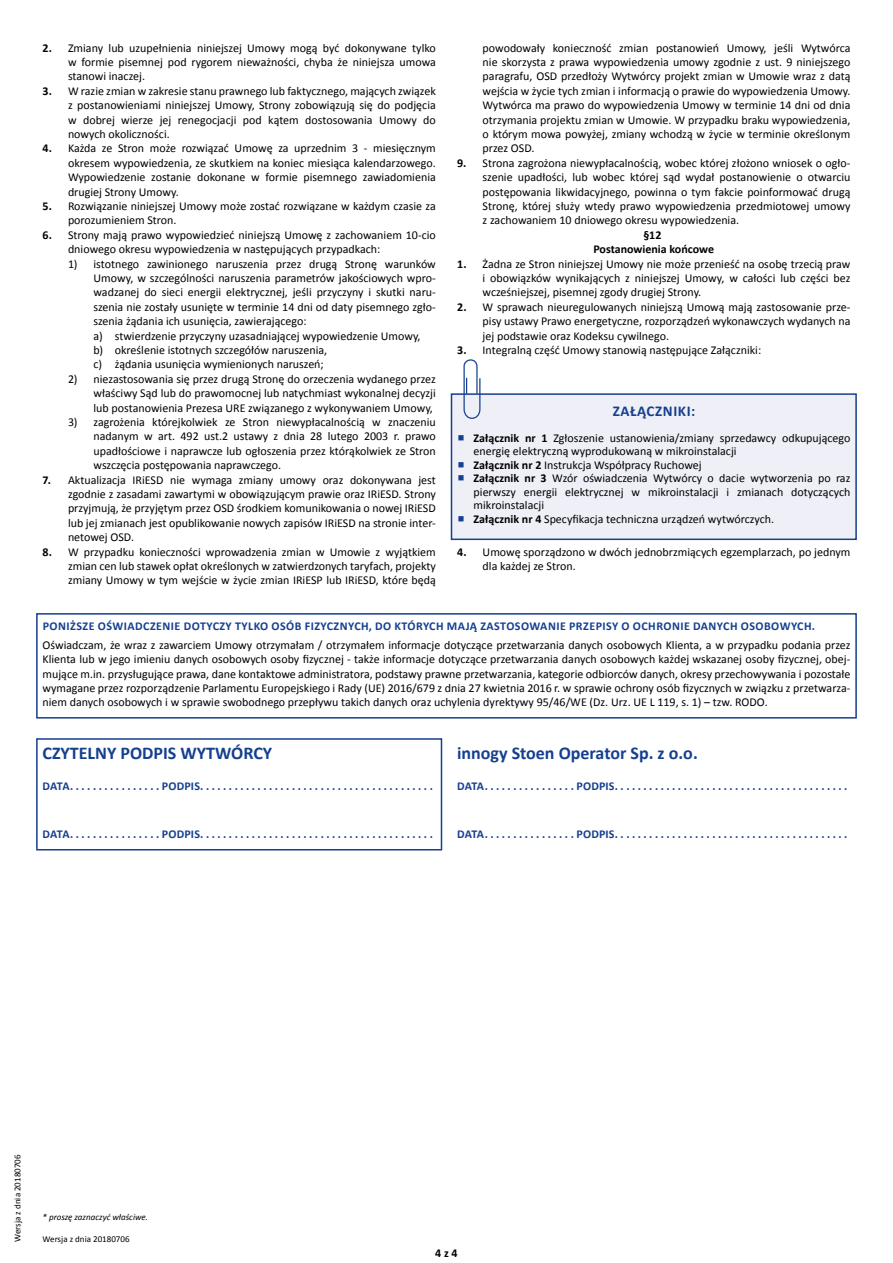
<style>
.page{position:relative;width:893px;height:1263px;background:#fff}
.page>*{position:absolute;margin:0;border:0;box-sizing:border-box;transform-origin:0 0}
.t1{font:700 18px "Calibri";color:#153f8f}
.t2{font:700 15px "Calibri";letter-spacing:.04em;color:#153f8f}
.t3{font:12px/14.4px "Calibri";color:#000;text-align:justify}
.t4{font:700 12px "Calibri";letter-spacing:.01em;color:#153f8f}
.t5{font:700 12px "Calibri";letter-spacing:.04em;color:#153f8f}
.normalny{font:700 12px "Calibri";color:#000}
.t6{font:9px "Calibri";color:#000}
.normalny-2{font:italic 9px "Calibri";color:#000}
.s1{font-weight:700}
.s2{font-size:22.5px;color:#153f8f}
</style>
<div class="page">
<div style="left:36px;top:738px;width:406px;height:112px;border:2px solid #153f8f"></div>
<div style="left:451px;top:393px;width:406px;height:147px;background:#efeff8;border:2px solid #153f8f"></div>
<svg style="left:463px;top:359px;width:18px;height:60px"></svg>
<div style="left:36px;top:613px;width:821px;height:105px;border:2px solid #153f8f"></div>
<p class="t3" style="left:68px;top:40px;width:369px;text-indent:-26px"><span class="s1">2.</span> Zmiany lub uzupełnienia niniejszej Umowy mogą być dokonywane tylko w formie pisemnej pod rygorem nieważności, chyba że niniejsza umowa stanowi inaczej.</p>
<p class="t3" style="left:68px;top:84px;width:369px;text-indent:-26px"><span class="s1">3.</span> W razie zmian w zakresie stanu prawnego lub faktycznego, mających związek z postanowieniami niniejszej Umowy, Strony zobowiązują się do podjęcia w dobrej wierze jej renegocjacji pod kątem dostosowania Umowy do nowych okoliczności.</p>
<p class="t3" style="left:68px;top:141px;width:369px;text-indent:-26px"><span class="s1">4.</span> Każda ze Stron może rozwiązać Umowę za uprzednim 3 - miesięcznym okresem wypowiedzenia, ze skutkiem na koniec miesiąca kalendarzowego.<br>Wypowiedzenie zostanie dokonane w formie pisemnego zawiadomienia drugiej Strony Umowy.</p>
<p class="t3" style="left:68px;top:199px;width:369px;text-indent:-26px"><span class="s1">5.</span> Rozwiązanie niniejszej Umowy może zostać rozwiązane w każdym czasie za porozumieniem Stron.</p>
<p class="t3" style="left:68px;top:228px;width:369px;text-indent:-26px"><span class="s1">6.</span> Strony mają prawo wypowiedzieć niniejszą Umowę z zachowaniem 10-cio dniowego okresu wypowiedzenia w następujących przypadkach:</p>
<p class="t3" style="left:94px;top:256px;width:344px;text-indent:-26px">1) istotnego zawinionego naruszenia przez drugą Stronę warunków Umowy, w szczególności naruszenia parametrów jakościowych wpro&shy;wadzanej do sieci energii elektrycznej, jeśli przyczyny i skutki naru&shy;szenia nie zostały usunięte w terminie 14 dni od daty pisemnego zgło&shy;szenia żądania ich usunięcia, zawierającego:</p>
<p class="t3" style="left:94px;top:328px;width:329px">a) stwierdzenie przyczyny uzasadniającej wypowiedzenie Umowy,</p>
<p class="t3" style="left:94px;top:343px;width:235px">b) określenie istotnych szczegółów naruszenia,</p>
<p class="t3" style="left:94px;top:357px;width:232px">c) żądania usunięcia wymienionych naruszeń;</p>
<p class="t3" style="left:94px;top:372px;width:344px;text-indent:-26px">2) niezastosowania się przez drugą Stronę do orzeczenia wydanego przez właściwy Sąd lub do prawomocnej lub natychmiast wykonalnej decyzji lub postanowienia Prezesa URE związanego z wykonywaniem Umowy,</p>
<p class="t3" style="left:94px;top:415px;width:344px;text-indent:-26px">3) zagrożenia którejkolwiek ze Stron niewypłacalnością w znaczeniu nadanym w art. 492 ust.2 ustawy z dnia 28 lutego 2003 r. prawo upadłościowe i naprawcze lub ogłoszenia przez którąkolwiek ze Stron wszczęcia postępowania naprawczego.</p>
<p class="t3" style="left:68px;top:472px;width:369px;text-indent:-26px"><span class="s1">7.</span> Aktualizacja IRiESD nie wymaga zmiany umowy oraz dokonywana jest zgodnie z zasadami zawartymi w obowiązującym prawie oraz IRiESD. Strony przyjmują, że przyjętym przez OSD środkiem komunikowania o nowej IRiESD lub jej zmianach jest opublikowanie nowych zapisów IRiESD na stronie inter&shy;netowej OSD.</p>
<p class="t3" style="left:68px;top:544px;width:369px;text-indent:-26px"><span class="s1">8.</span> W przypadku konieczności wprowadzenia zmian w Umowie z wyjątkiem zmian cen lub stawek opłat określonych w zatwierdzonych taryfach, projekty zmiany Umowy w tym wejście w życie zmian IRiESP lub IRiESD, które będą</p>
<p class="t3" style="left:483px;top:40px;width:369px">powodowały konieczność zmian postanowień Umowy, jeśli Wytwórca nie skorzysta z prawa wypowiedzenia umowy zgodnie z ust. 9 niniejszego paragrafu, OSD przedłoży Wytwórcy projekt zmian w Umowie wraz z datą wejścia w życie tych zmian i informacją o prawie do wypowiedzenia Umowy.<br>Wytwórca ma prawo do wypowiedzenia Umowy w terminie 14 dni od dnia otrzymania projektu zmian w Umowie. W przypadku braku wypowiedzenia, o którym mowa powyżej, zmiany wchodzą w życie w terminie określonym przez OSD.</p>
<p class="t3" style="left:483px;top:156px;width:369px;text-indent:-26px"><span class="s1">9.</span> Strona zagrożona niewypłacalnością, wobec której złożono wniosek o ogło&shy;szenie upadłości, lub wobec której sąd wydał postanowienie o otwarciu postępowania likwidacyjnego, powinna o tym fakcie poinformować drugą Stronę, której służy wtedy prawo wypowiedzenia przedmiotowej umowy z zachowaniem 10 dniowego okresu wypowiedzenia.</p>
<p class="normalny" style="left:643px;top:227px;width:20px">§12</p>
<p class="normalny" style="left:593px;top:241px;width:122px">Postanowienia końcowe</p>
<p class="t3" style="left:483px;top:256px;width:369px;text-indent:-26px"><span class="s1">1.</span> Żadna ze Stron niniejszej Umowy nie może przenieść na osobę trzecią praw i obowiązków wynikających z niniejszej Umowy, w całości lub części bez wcześniejszej, pisemnej zgody drugiej Strony.</p>
<p class="t3" style="left:483px;top:300px;width:369px;text-indent:-26px"><span class="s1">2.</span> W sprawach nieuregulowanych niniejszą Umową mają zastosowanie prze&shy;pisy ustawy Prawo energetyczne, rozporządzeń wykonawczych wydanych na jej podstawie oraz Kodeksu cywilnego.</p>
<p class="t3" style="left:457px;top:343px;width:306px"><span class="s1">3.</span> Integralną część Umowy stanowią następujące Załączniki:</p>
<p class="t2" style="left:613px;top:402px;width:84px">ZAŁĄCZNIKI:</p>
<p class="t3" style="left:474px;top:431px;width:378px;line-height:13.5px;text-indent:-16px"><span class="s2">▪</span> <span class="s1">Załącznik nr 1</span> Zgłoszenie ustanowienia/zmiany sprzedawcy odkupującego energię elektryczną wyprodukowaną w mikroinstalacji</p>
<p class="t3" style="left:457px;top:458px;width:246px"><span class="s2">▪</span> <span class="s1">Załącznik nr 2</span> Instrukcja Współpracy Ruchowej</p>
<p class="t3" style="left:474px;top:472px;width:378px;line-height:13.5px;text-indent:-16px"><span class="s2">▪</span> <span class="s1">Załącznik nr 3</span> Wzór oświadczenia Wytwórcy o dacie wytworzenia po raz pierwszy energii elektrycznej w mikroinstalacji i zmianach dotyczących mikroinstalacji</p>
<p class="t3" style="left:457px;top:512px;width:319px"><span class="s2">▪</span> <span class="s1">Załącznik nr 4</span> Specyfikacja techniczna urządzeń wytwórczych.</p>
<p class="t3" style="left:483px;top:544px;width:369px;text-indent:-26px"><span class="s1">4.</span> Umowę sporządzono w dwóch jednobrzmiących egzemplarzach, po jednym dla każdej ze Stron.</p>
<p class="t5" style="left:43px;top:618px;width:774px">PONIŻSZE OŚWIADCZENIE DOTYCZY TYLKO OSÓB FIZYCZNYCH, DO KTÓRYCH MAJĄ ZASTOSOWANIE PRZEPISY O OCHRONIE DANYCH OSOBOWYCH.</p>
<p class="t3" style="left:43px;top:638px;width:809px">Oświadczam, że wraz z zawarciem Umowy otrzymałam / otrzymałem informacje dotyczące przetwarzania danych osobowych Klienta, a w przypadku podania przez Klienta lub w jego imieniu danych osobowych osoby fizycznej - także informacje dotyczące przetwarzania danych osobowych każdej wskazanej osoby fizycznej, obej&shy;mujące m.in. przysługujące prawa, dane kontaktowe administratora, podstawy prawne przetwarzania, kategorie odbiorców danych, okresy przechowywania i pozostałe wymagane przez rozporządzenie Parlamentu Europejskiego i Rady (UE) 2016/679 z dnia 27 kwietnia 2016 r. w sprawie ochrony osób fizycznych w związku z przetwarza&shy;niem danych osobowych i w sprawie swobodnego przepływu takich danych oraz uchylenia dyrektywy 95/46/WE (Dz. Urz. UE L 119, s. 1) – tzw. RODO.</p>
<p class="t1" style="left:43px;top:741px;width:231px">CZYTELNY PODPIS WYTWÓRCY</p>
<p class="t4" style="left:43px;top:779px;width:392px">DATA................PODPIS.........................................</p>
<p class="t4" style="left:43px;top:826px;width:392px">DATA................PODPIS.........................................</p>
<p class="t1" style="left:457px;top:741px;width:242px">innogy Stoen Operator Sp. z o.o.</p>
<p class="t4" style="left:457px;top:779px;width:392px">DATA................PODPIS.........................................</p>
<p class="t4" style="left:457px;top:826px;width:392px">DATA................PODPIS.........................................</p>
<p class="t6" style="left:12px;top:1242px;width:89px;rotate:-90deg">Wersja z dnia 20180706</p>
<p class="normalny-2" style="left:43px;top:1211px;width:107px">* proszę zaznaczyć właściwe.</p>
<p class="t6" style="left:43px;top:1233px;width:89px">Wersja z dnia 20180706</p>
<p class="normalny" style="left:435px;top:1245px;width:24px">4 z 4</p>
</div>
